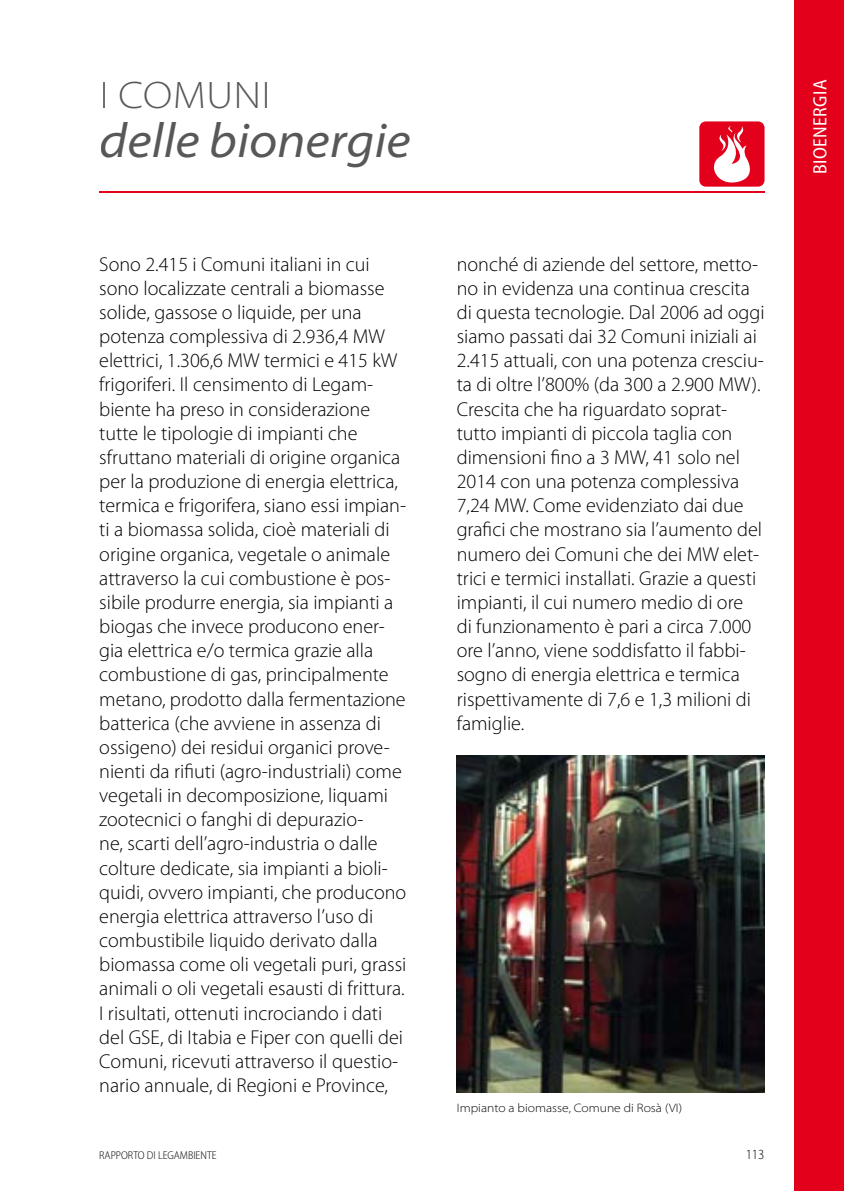
<style>
.page{position:relative;width:844px;height:1191px;background:#fff}
.page>*{position:absolute;margin:0;border:0;box-sizing:border-box;transform-origin:0 0}
.t1{font:italic semi-expanded 49px "Myriad Pro";color:#58585a}
.t2{font:300 semi-expanded 38.5px "Myriad Pro";letter-spacing:.02em;color:#58585a}
.t3{font:300 20.12px/24.2px "Myriad Pro";color:#000}
.t4{font:semi-condensed 19.25px "Myriad Pro";letter-spacing:.02em;color:#fff}
.t5{font:300 semi-condensed 14px "Myriad Pro";color:#000}
.t6{font:300 semi-expanded 12.25px "Myriad Pro";color:#000}
.t7{font:300 semi-condensed 11.38px "Myriad Pro";color:#000}
</style>
<div class="page">
<div style="left:794px;top:0;width:49px;height:1191px;background:#e2001a"></div>
<svg style="left:699px;top:121px;width:65px;height:66px"></svg>
<hr style="left:99px;top:191px;width:665px;height:2px;background:#e2001a">
<img style="left:456px;top:755px;width:308px;height:337px">
<h2 class="t2" style="left:100px;top:74px;width:172px">I COMUNI</h2>
<h1 class="t1" style="left:99px;top:114px;width:313px">delle bionergie</h1>
<p class="t3" style="left:99px;top:252px;width:308px">Sono 2.415 i Comuni italiani in cui sono localizzate centrali a biomasse solide, gassose o liquide, per una potenza complessiva di 2.936,4 MW elettrici, 1.306,6 MW termici e 415 kW frigoriferi. Il censimento di Legam&shy;biente ha preso in considerazione tutte le tipologie di impianti che sfruttano materiali di origine organica per la produzione di energia elettrica, termica e frigorifera, siano essi impian&shy;ti a biomassa solida, cioè materiali di origine organica, vegetale o animale attraverso la cui combustione è pos&shy;sibile produrre energia, sia impianti a biogas che invece producono ener&shy;gia elettrica e/o termica grazie alla combustione di gas, principalmente metano, prodotto dalla fermentazione batterica (che avviene in assenza di ossigeno) dei residui organici prove&shy;nienti da rifiuti (agro-industriali) come vegetali in decomposizione, liquami zootecnici o fanghi di depurazio-<br>ne, scarti dell’agro-industria o dalle colture dedicate, sia impianti a bioli&shy;quidi, ovvero impianti, che producono energia elettrica attraverso l’uso di combustibile liquido derivato dalla biomassa come oli vegetali puri, grassi animali o oli vegetali esausti di frittura.<br>I risultati, ottenuti incrociando i dati del GSE, di Itabia e Fiper con quelli dei Comuni, ricevuti attraverso il questio&shy;nario annuale, di Regioni e Province,</p>
<p class="t3" style="left:456px;top:252px;width:309px">nonché di aziende del settore, metto&shy;no in evidenza una continua crescita di questa tecnologie. Dal 2006 ad oggi siamo passati dai 32 Comuni iniziali ai 2.415 attuali, con una potenza cresciu&shy;ta di oltre l’800% (da 300 a 2.900 MW).<br>Crescita che ha riguardato soprat&shy;tutto impianti di piccola taglia con dimensioni fino a 3 MW, 41 solo nel 2014 con una potenza complessiva 7,24 MW. Come evidenziato dai due grafici che mostrano sia l’aumento del numero dei Comuni che dei MW elet&shy;trici e termici installati. Grazie a questi impianti, il cui numero medio di ore<br>di funzionamento è pari a circa 7.000 ore l’anno, viene soddisfatto il fabbi&shy;sogno di energia elettrica e termica rispettivamente di 7,6 e 1,3 milioni di famiglie.</p>
<p class="t6" style="left:456px;top:1100px;width:227px">Impianto a biomasse, Comune di Rosà (VI)</p>
<p class="t7" style="left:99px;top:1148px;width:119px">RAPPORTO DI LEGAMBIENTE</p>
<p class="t5" style="left:745px;top:1146px;width:20px">113</p>
<p class="t4" style="left:809px;top:174px;width:96px;rotate:-90deg">BIOENERgIA</p>
</div>
